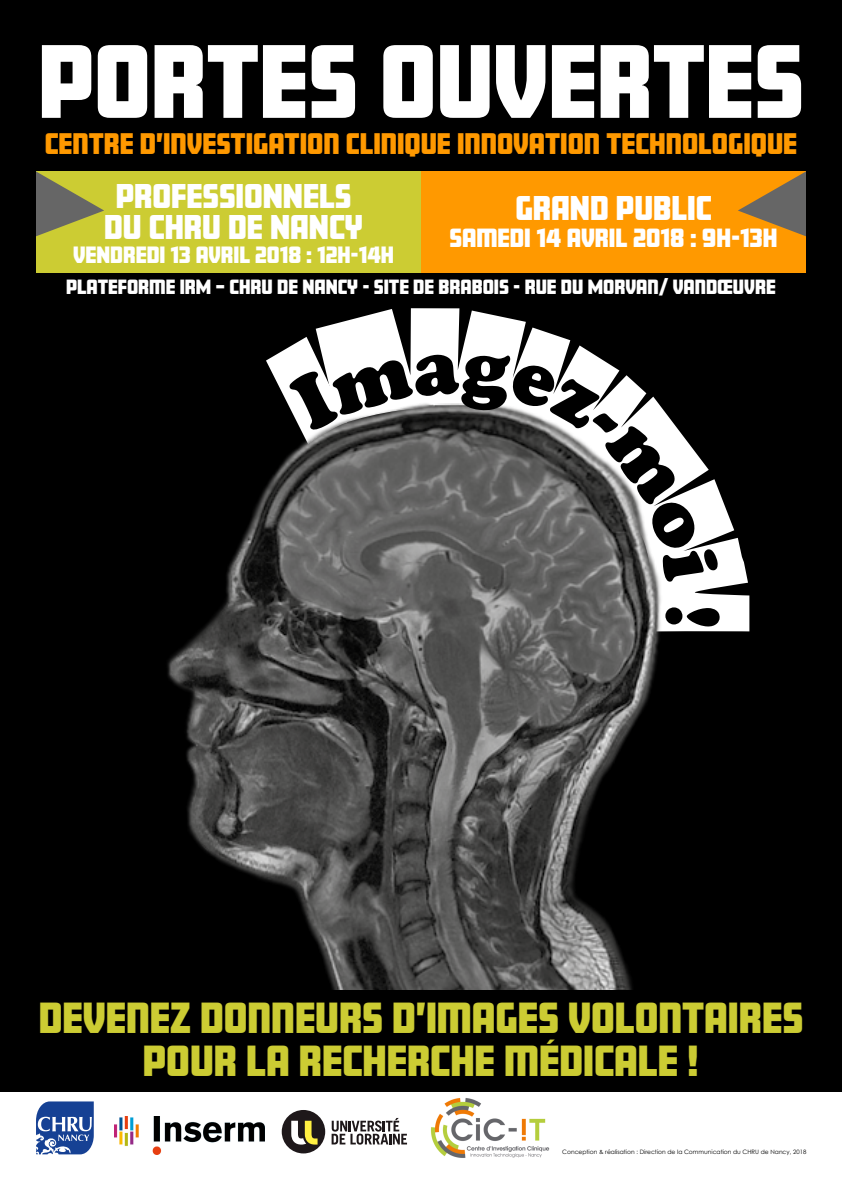
<style>
.page{position:relative;width:842px;height:1191px;background:#000}
.page>*{position:absolute;margin:0;border:0;box-sizing:border-box;transform-origin:0 0}
.t1{font:900 91px "Amboy";color:#fff}
.t2{font:900 38px/43px "Amboy";color:#cc3;text-align:center}
.t3{font:900 30px/30px "Amboy";color:#fff;text-align:center}
.t4{font:900 26px "Amboy";color:#f90}
.t5{font:900 23px "Amboy";color:#fff}
.t6{font:900 20.6px "Amboy";color:#fff}
.t7{font:900 18px "Amboy";color:#fff}
.t8{font:6px "Century Gothic";color:#000}
</style>
<div class="page">
<svg style="left:316px;top:308px;width:245px;height:29px;fill:#fff"></svg>
<div style="left:0;top:1092px;width:842px;height:99px;background:#fff"></div>
<img style="left:430px;top:1098px;width:120px;height:60px">
<img style="left:114px;top:1116px;width:151px;height:38px">
<div style="left:282px;top:1110px;width:43px;height:43px;background:#1e181a;border-radius:50%"></div>
<svg style="left:332px;top:1118px;width:75px;height:26px"></svg>
<svg style="left:291px;top:1120px;width:27px;height:24px"></svg>
<svg style="left:36px;top:1101px;width:58px;height:53px"></svg>
<div style="left:36px;top:171px;width:385px;height:102px;background:#cc3"></div>
<div style="left:421px;top:171px;width:385px;height:102px;background:#f90"></div>
<svg style="left:36px;top:171px;width:68px;height:65px"></svg>
<svg style="left:738px;top:171px;width:68px;height:65px"></svg>
<img style="left:167px;top:487px;width:583px;height:502px">
<svg style="left:266px;top:337px;width:453px;height:245px"></svg>
<svg style="left:665px;top:606px;width:55px;height:21px"></svg>
<h1 class="t1" style="left:38px;top:29px;width:767px">PORTES OUVERTES</h1>
<h3 class="t4" style="left:45px;top:128px;width:754px">CENTRE D’INVESTIGATION CLINIQUE INNOVATION TECHNOLOGIQUE</h3>
<h3 class="t3" style="left:104px;top:181px;width:260px">PROFESSIONNELS<br>DU CHRU DE NANCY</h3>
<h3 class="t6" style="left:73px;top:243px;width:322px">VENDREDI 13 AVRIL 2018 : 12H-14H</h3>
<h3 class="t3" style="left:515px;top:192px;width:198px">GRAND PUBLIC</h3>
<h3 class="t5" style="left:449px;top:225px;width:330px">SAMEDI 14 AVRIL 2018 : 9H-13H</h3>
<h3 class="t7" style="left:66px;top:277px;width:711px">PLATEFORME IRM – CHRU DE NANCY - SITE DE BRABOIS - RUE DU MORVAN/ VANDŒUVRE</h3>
<h2 class="t2" style="left:39px;top:995px;width:766px">DEVENEZ DONNEURS D’IMAGES VOLONTAIRES<br>POUR LA RECHERCHE MÉDICALE !</h2>
<p class="t8" style="left:562px;top:1147px;width:246px">Conception &amp; réalisation : Direction de la Communication du CHRU de Nancy, 2018</p>
</div>
